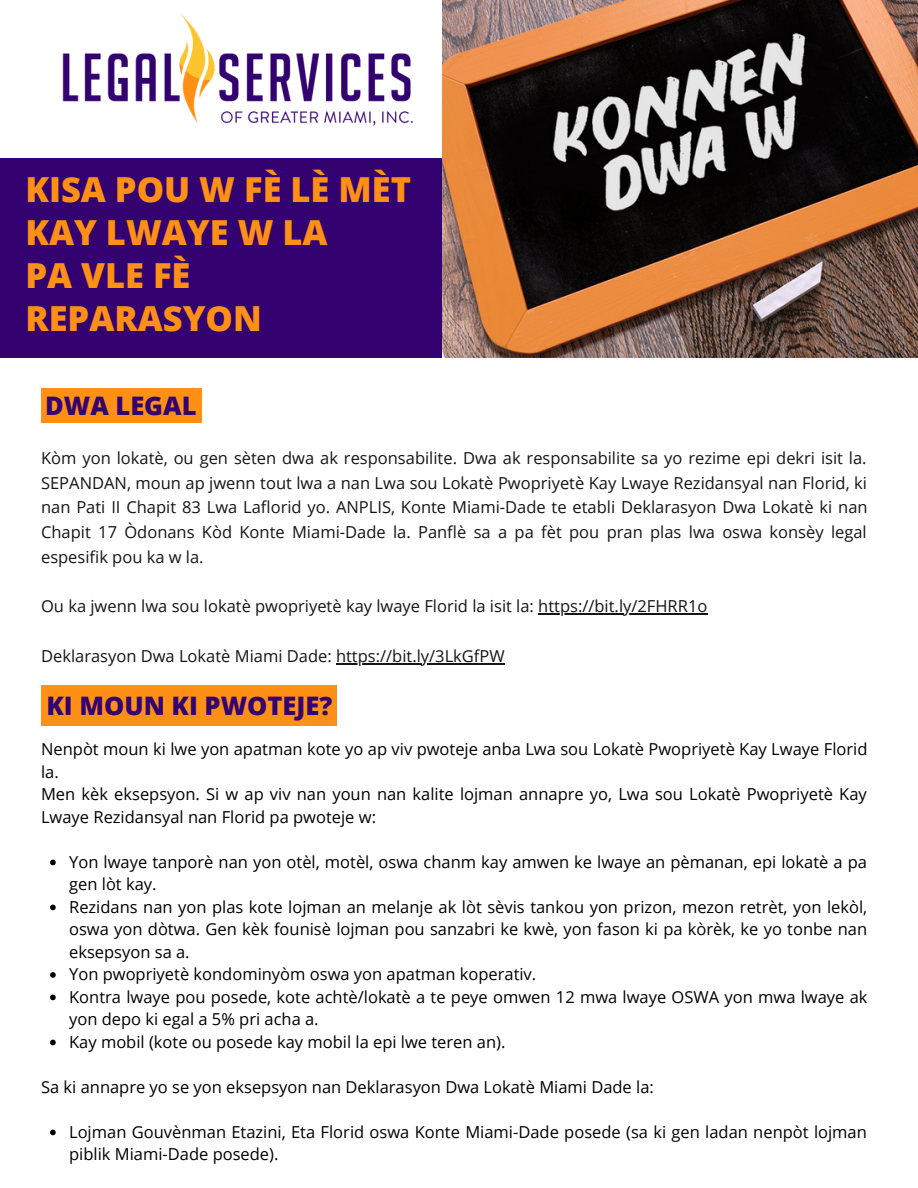
<style>
.page{position:relative;width:918px;height:1188px;background:#fff}
.page>*{position:absolute;margin:0;border:0;box-sizing:border-box;transform-origin:0 0}
.t1{font:800 34.5px/42.8px "Open Sans";color:#ff9016}
.t2{font:800 25.5px "Open Sans";color:#330170}
.t3{font:16.5px/22.5px "Open Sans";color:#000}
.t4{font:16.5px/24.8px "Open Sans";color:#151515;text-align:justify}
</style>
<div class="page">
<img style="left:63px;top:14px;width:350px;height:112px">
<div style="left:0;top:158px;width:486px;height:200px;background:#330170"></div>
<div style="left:41px;top:388px;width:161px;height:35px;background:#ff9016"></div>
<div style="left:41px;top:685px;width:296px;height:41px;background:#ff9016"></div>
<img style="left:443px;top:0;width:475px;height:357px">
<hr style="left:538px;top:613px;width:169px;height:2px;background:#151515">
<hr style="left:336px;top:663px;width:169px;height:1px;background:#151515">
<svg style="left:50px;top:860px;width:6px;height:5px"></svg>
<svg style="left:50px;top:905px;width:6px;height:5px"></svg>
<svg style="left:50px;top:972px;width:6px;height:6px"></svg>
<svg style="left:50px;top:995px;width:6px;height:5px"></svg>
<svg style="left:50px;top:1040px;width:6px;height:5px"></svg>
<svg style="left:50px;top:1130px;width:6px;height:5px"></svg>
<h1 class="t1" style="left:25px;top:168px;width:387px">KISA POU W FÈ LÈ MÈT<br>KAY LWAYE W LA<br>PA VLE FÈ<br>REPARASYON</h1>
<h2 class="t2" style="left:45px;top:388px;width:153px">DWA LEGAL</h2>
<p class="t4" style="left:41px;top:445px;width:828px">Kòm yon lokatè, ou gen sèten dwa ak responsabilite. Dwa ak responsabilite sa yo rezime epi dekri isit la.<br>SEPANDAN, moun ap jwenn tout lwa a nan Lwa sou Lokatè Pwopriyetè Kay Lwaye Rezidansyal nan Florid, ki nan Pati II Chapit 83 Lwa Laflorid yo. ANPLIS, Konte Miami-Dade te etabli Deklarasyon Dwa Lokatè ki nan Chapit 17 Òdonans Kòd Konte Miami-Dade la. Panflè sa a pa fèt pou pran plas lwa oswa konsèy legal espesifik pou ka w la.</p>
<p class="t4" style="left:41px;top:594px;width:668px">Ou ka jwenn lwa sou lokatè pwopriyetè kay lwaye Florid la isit la: https://bit.ly/2FHRR1o</p>
<p class="t4" style="left:41px;top:643px;width:465px">Deklarasyon Dwa Lokatè Miami Dade: https://bit.ly/3LkGfPW</p>
<h2 class="t2" style="left:46px;top:688px;width:287px">KI MOUN KI PWOTEJE?</h2>
<p class="t3" style="left:41px;top:737px;width:828px">Nenpòt moun ki lwe yon apatman kote yo ap viv pwoteje anba Lwa sou Lokatè Pwopriyetè Kay Lwaye Florid la.<br>Men kèk eksepsyon. Si w ap viv nan youn nan kalite lojman annapre yo, Lwa sou Lokatè Pwopriyetè Kay Lwaye Rezidansyal nan Florid pa pwoteje w:</p>
<p class="t3" style="left:69px;top:850px;width:800px">Yon lwaye tanporè nan yon otèl, motèl, oswa chanm kay amwen ke lwaye an pèmanan, epi lokatè a pa gen lòt kay.<br>Rezidans nan yon plas kote lojman an melanje ak lòt sèvis tankou yon prizon, mezon retrèt, yon lekòl, oswa yon dòtwa. Gen kèk founisè lojman pou sanzabri ke kwè, yon fason ki pa kòrèk, ke yo tonbe nan eksepsyon sa a.<br>Yon pwopriyetè kondominyòm oswa yon apatman koperativ.<br>Kontra lwaye pou posede, kote achtè/lokatè a te peye omwen 12 mwa lwaye OSWA yon mwa lwaye ak yon depo ki egal a 5% pri acha a.<br>Kay mobil (kote ou posede kay mobil la epi lwe teren an).</p>
<p class="t3" style="left:41px;top:1075px;width:614px">Sa ki annapre yo se yon eksepsyon nan Deklarasyon Dwa Lokatè Miami Dade la:</p>
<p class="t3" style="left:69px;top:1120px;width:799px">Lojman Gouvènman Etazini, Eta Florid oswa Konte Miami-Dade posede (sa ki gen ladan nenpòt lojman piblik Miami-Dade posede).</p>
</div>
